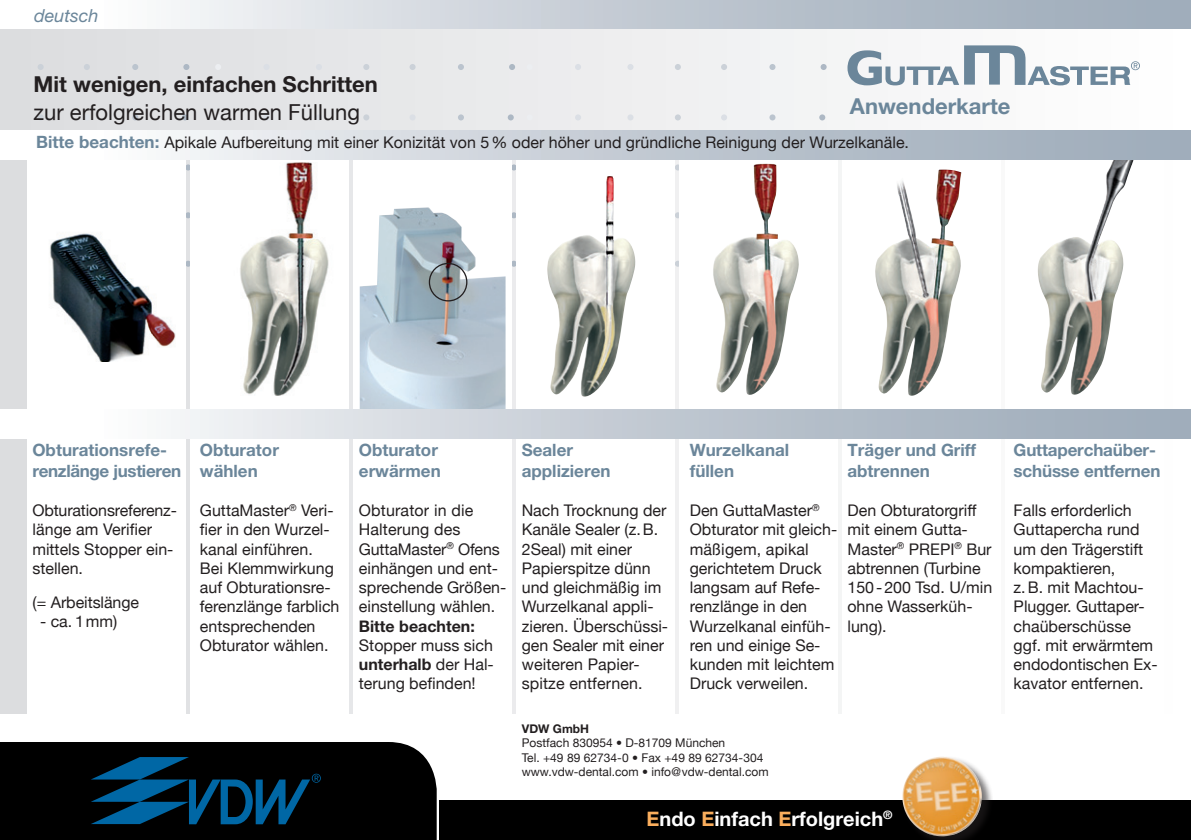
<style>
.page{position:relative;width:1191px;height:840px;background:#fff}
.page>*{position:absolute;margin:0;border:0;box-sizing:border-box;transform-origin:0 0}
.t1{font:700 22px "Helvetica Neue LT Pro";color:#231f20}
.t2{font:22px "Helvetica Neue";color:#231f20}
.t3{font:700 22px "Helvetica Neue LT Pro";color:#6b869a}
.t4{font:700 20px "Helvetica Neue LT Pro";color:#fff}
.t5{font:italic 18px "Helvetica Neue LT Pro";color:#6b869a}
.t6{font:700 17px/20.4px "Helvetica Neue LT Pro";color:#6b869a}
.t7{font:700 17px/20.4px "Helvetica Neue LT Pro";letter-spacing:-.02em;color:#6b869a}
.t8{font:16px/19.2px "Helvetica Neue";color:#231f20}
.t9{font:700 16px "Helvetica Neue LT Pro";color:#231f20}
.t10{font:12px/14.4px "Helvetica Neue";color:#231f20}
.t11{font:700 12px "Helvetica Neue LT Pro";color:#231f20}
.s1{font-family:"Helvetica Neue LT Pro";font-weight:700;font-size:17px;color:#6b869a}
.s2{font-family:"Helvetica Neue";font-weight:400}
.s3{color:#faae5d}
</style>
<div class="page">
<div style="left:0;top:25px;width:1191px;height:687px;background:linear-gradient(to right,#dbdddf,#fff)"></div>
<svg style="left:721px;top:64px;width:6px;height:6px"></svg>
<svg style="left:769px;top:64px;width:6px;height:6px"></svg>
<svg style="left:820px;top:64px;width:6px;height:6px"></svg>
<svg style="left:721px;top:114px;width:6px;height:6px"></svg>
<svg style="left:769px;top:114px;width:6px;height:6px"></svg>
<svg style="left:819px;top:114px;width:6px;height:6px"></svg>
<div style="left:526px;top:64px;width:7px;height:6px;background:#eceef1;border-radius:50%"></div>
<svg style="left:575px;top:64px;width:6px;height:6px"></svg>
<svg style="left:675px;top:64px;width:6px;height:6px"></svg>
<svg style="left:627px;top:64px;width:6px;height:6px"></svg>
<div style="left:526px;top:114px;width:7px;height:6px;background:#eceef1;border-radius:50%"></div>
<svg style="left:575px;top:114px;width:6px;height:6px"></svg>
<svg style="left:675px;top:114px;width:6px;height:6px"></svg>
<svg style="left:627px;top:114px;width:6px;height:6px"></svg>
<svg style="left:675px;top:164px;width:4px;height:6px"></svg>
<svg style="left:675px;top:212px;width:4px;height:6px"></svg>
<svg style="left:675px;top:260px;width:4px;height:6px"></svg>
<svg style="left:512px;top:212px;width:4px;height:6px"></svg>
<svg style="left:512px;top:260px;width:4px;height:6px"></svg>
<svg style="left:409px;top:64px;width:6px;height:6px"></svg>
<svg style="left:458px;top:64px;width:6px;height:6px"></svg>
<svg style="left:509px;top:64px;width:6px;height:6px"></svg>
<svg style="left:409px;top:114px;width:6px;height:6px"></svg>
<svg style="left:458px;top:114px;width:6px;height:6px"></svg>
<svg style="left:508px;top:114px;width:6px;height:6px"></svg>
<svg style="left:512px;top:164px;width:4px;height:6px"></svg>
<svg style="left:215px;top:64px;width:6px;height:6px"></svg>
<svg style="left:263px;top:64px;width:6px;height:6px"></svg>
<svg style="left:363px;top:64px;width:6px;height:6px"></svg>
<svg style="left:316px;top:64px;width:6px;height:6px"></svg>
<svg style="left:215px;top:114px;width:6px;height:6px"></svg>
<svg style="left:263px;top:114px;width:6px;height:6px"></svg>
<svg style="left:363px;top:114px;width:6px;height:6px"></svg>
<svg style="left:316px;top:114px;width:6px;height:6px"></svg>
<svg style="left:186px;top:212px;width:4px;height:6px"></svg>
<svg style="left:186px;top:260px;width:4px;height:6px"></svg>
<svg style="left:84px;top:64px;width:6px;height:6px"></svg>
<svg style="left:132px;top:64px;width:6px;height:6px"></svg>
<svg style="left:183px;top:64px;width:6px;height:6px"></svg>
<svg style="left:84px;top:114px;width:6px;height:6px"></svg>
<svg style="left:132px;top:114px;width:6px;height:6px"></svg>
<svg style="left:182px;top:114px;width:6px;height:6px"></svg>
<svg style="left:186px;top:164px;width:4px;height:6px"></svg>
<svg style="left:38px;top:64px;width:6px;height:6px"></svg>
<svg style="left:38px;top:114px;width:6px;height:6px"></svg>
<svg style="left:847px;top:45px;width:293px;height:40px"></svg>
<div style="left:28px;top:153px;width:158px;height:578px;background:#fff"></div>
<div style="left:190px;top:153px;width:159px;height:578px;background:#fff"></div>
<div style="left:353px;top:153px;width:159px;height:578px;background:#fff"></div>
<img style="left:360px;top:207px;width:145px;height:202px">
<div style="left:516px;top:153px;width:159px;height:578px;background:#fff"></div>
<div style="left:679px;top:153px;width:158px;height:578px;background:#fff"></div>
<div style="left:842px;top:153px;width:158px;height:578px;background:#fff"></div>
<img style="left:547px;top:176px;width:89px;height:221px">
<img style="left:713px;top:163px;width:86px;height:232px">
<img style="left:875px;top:169px;width:86px;height:227px">
<img style="left:50px;top:233px;width:125px;height:129px">
<div style="left:439px;top:799px;width:752px;height:40px;background:#000"></div>
<div style="left:901px;top:756px;width:92px;height:83px;background:#231f20;opacity:.6"></div>
<img style="left:902px;top:756px;width:80px;height:79px">
<img style="left:240px;top:162px;width:89px;height:233px">
<div style="left:429px;top:263px;width:38px;height:38px;border:1px solid #231f20;border-radius:50%"></div>
<div style="left:0;top:742px;width:437px;height:97px;background:#000"></div>
<svg style="left:91px;top:756px;width:230px;height:67px;background:#00263e"></svg>
<div style="left:0;top:0;width:1191px;height:28px;background:linear-gradient(to right,#fff,#95a4b3)"></div>
<div style="left:1004px;top:153px;width:159px;height:578px;background:#fff"></div>
<img style="left:1037px;top:159px;width:96px;height:236px">
<div style="left:0;top:131px;width:1191px;height:28px;background:linear-gradient(to right,#fff,#95a4b3)"></div>
<div style="left:0;top:409px;width:1191px;height:29px;background:linear-gradient(to right,#fff,#95a4b3)"></div>
<p class="t5" style="left:34px;top:5px;width:66px">deutsch</p>
<h1 class="t1" style="left:34px;top:71px;width:346px">Mit wenigen, einfachen Schritten</h1>
<h1 class="t2" style="left:34px;top:99px;width:328px">zur erfolgreichen warmen Füllung</h1>
<h1 class="t3" style="left:850px;top:93px;width:162px">Anwenderkarte</h1>
<p class="t8" style="left:36px;top:132px;width:874px"><span class="s1">Bitte beachten:</span> Apikale Aufbereitung mit einer Konizität von 5% oder höher und gründliche Reinigung der Wurzelkanäle.</p>
<p class="t7" style="left:32px;top:439px;width:150px">Obturationsrefe&shy;renzlänge justieren</p>
<p class="t8" style="left:32px;top:500px;width:146px">Obturationsreferenz&shy;länge am Verifier mittels Stopper ein&shy;stellen.</p>
<p class="t8" style="left:32px;top:591px;width:108px">(= Arbeitslänge</p>
<p class="t8" style="left:40px;top:611px;width:79px">- ca. 1mm)</p>
<p class="t6" style="left:200px;top:439px;width:81px">Obturator wählen</p>
<p class="t8" style="left:200px;top:500px;width:141px">GuttaMaster<sup>®</sup> Veri&shy;fier in den Wurzel&shy;kanal einführen.<br>Bei Klemmwirkung auf Obturationsre&shy;ferenzlänge farblich entsprechenden<br>Obturator wählen.</p>
<p class="t6" style="left:359px;top:439px;width:83px">Obturator erwärmen</p>
<p class="t8" style="left:359px;top:500px;width:149px">Obturator in die<br>Halterung des<br>GuttaMaster<sup>®</sup> Ofens einhängen und ent&shy;sprechende Größen&shy;einstellung wählen.</p>
<p class="t9" style="left:359px;top:615px;width:117px">Bitte beachten:</p>
<p class="t8" style="left:359px;top:635px;width:135px">Stopper muss sich</p>
<p class="t9" style="left:359px;top:654px;width:136px">unterhalb <span class="s2">der Hal-</span></p>
<p class="t8" style="left:359px;top:673px;width:118px">terung befinden!</p>
<p class="t6" style="left:522px;top:439px;width:90px">Sealer applizieren</p>
<p class="t8" style="left:522px;top:500px;width:148px">Nach Trocknung der<br>Kanäle Sealer (z.B.<br>2Seal) mit einer<br>Papierspitze dünn und gleichmäßig im<br>Wurzelkanal appli&shy;zieren. Überschüssi&shy;gen Sealer mit einer weiteren Papier&shy;spitze entfernen.</p>
<p class="t6" style="left:690px;top:439px;width:101px">Wurzelkanal füllen</p>
<p class="t8" style="left:690px;top:500px;width:149px">Den GuttaMaster<sup>®<br></sup>Obturator mit gleich&shy;mäßigem, apikal gerichtetem Druck langsam auf Refe&shy;renzlänge in den<br>Wurzelkanal einfüh&shy;ren und einige Se&shy;kunden mit leichtem<br>Druck verweilen.</p>
<p class="t6" style="left:847px;top:439px;width:130px">Träger und Griff abtrennen</p>
<p class="t8" style="left:847px;top:500px;width:146px">Den Obturatorgriff mit einem Gutta-<br>Master<sup>®</sup> PREPI<sup>®</sup> Bur abtrennen (Turbine<br>150-200 Tsd. U/min ohne Wasserküh&shy;lung).</p>
<p class="t11" style="left:522px;top:720px;width:69px">VDW GmbH</p>
<p class="t10" style="left:522px;top:735px;width:248px">Postfach 830954 • D-81709 München<br>Tel. +49 89 62734-0 • Fax +49 89 62734-304 www.vdw-dental.com • info@vdw-dental.com</p>
<p class="t4" style="left:646px;top:805px;width:247px"><span class="s3">E</span>ndo <span class="s3">E</span>infach <span class="s3">E</span>rfolgreich<sup>®</sup></p>
<p class="t6" style="left:1013px;top:439px;width:148px">Guttaperchaüber&shy;schüsse entfernen</p>
<p class="t8" style="left:1013px;top:500px;width:146px">Falls erforderlich<br>Guttapercha rund um den Trägerstift kompaktieren,<br>z.B. mit Machtou-<br>Plugger. Guttaper&shy;chaüberschüsse ggf. mit erwärmtem endodontischen Ex&shy;kavator entfernen.</p>
</div>
